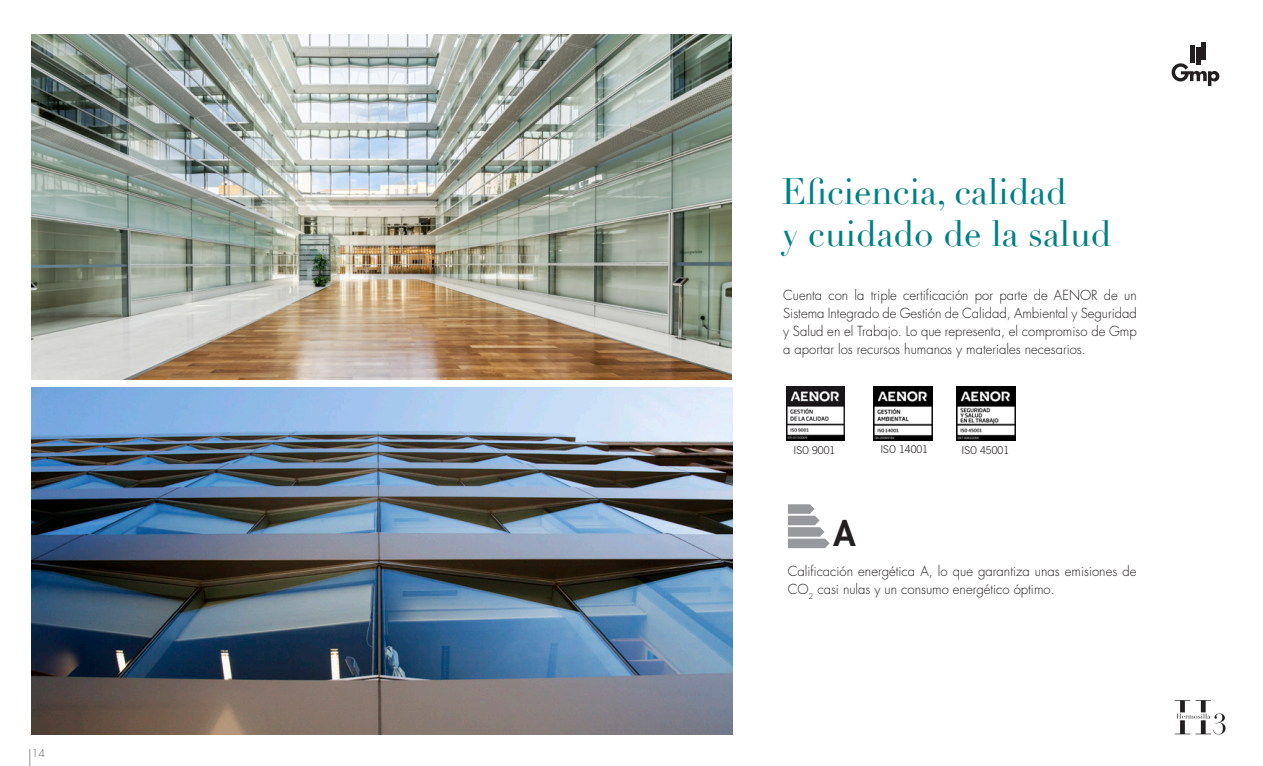
<style>
.page{position:relative;width:1263px;height:766px;background:#fff}
.page>*{position:absolute;margin:0;border:0;box-sizing:border-box;transform-origin:0 0}
.t1{font:36px/42px "Didot";color:#008085}
.t2{font:800 33.75px "Futura Std";color:#231f20}
.t3{font:300 13.5px/18px "Futura Std";color:#231f20;text-align:justify}
.t4{font:300 10.8px "Trade Gothic LT Std";color:#231f20}
.t5{font:300 10.5px "Futura Std";color:#57585a}
</style>
<div class="page">
<svg style="left:30px;top:749px;width:1px;height:16px"></svg>
<img style="left:32px;top:388px;width:700px;height:346px">
<img style="left:32px;top:34px;width:699px;height:345px">
<img style="left:786px;top:386px;width:59px;height:54px">
<img style="left:956px;top:386px;width:59px;height:54px">
<img style="left:873px;top:386px;width:59px;height:54px">
<svg style="left:788px;top:504px;width:41px;height:44px"></svg>
<svg style="left:1175px;top:700px;width:50px;height:34px"></svg>
<hr style="left:1190px;top:45px;width:4px;height:17px;background:#231f20">
<hr style="left:1196px;top:47px;width:4px;height:18px;background:#231f20">
<hr style="left:1202px;top:43px;width:4px;height:17px;background:#231f20">
<svg style="left:1171px;top:63px;width:48px;height:23px"></svg>
<p class="t5" style="left:32px;top:746px;width:15px">14</p>
<p class="t1" style="left:782px;top:171px;width:331px">Eficiencia, calidad<br>y cuidado de la salud</p>
<p class="t3" style="left:783px;top:286px;width:355px">Cuenta con la triple certificación por parte de AENOR de un Sistema Integrado de Gestión de Calidad, Ambiental y Seguridad y Salud en el Trabajo. Lo que representa, el compromiso de Gmp a aportar los recursos humanos y materiales necesarios.</p>
<p class="t4" style="left:793px;top:443px;width:43px">ISO 9001</p>
<p class="t4" style="left:880px;top:442px;width:49px">ISO 14001</p>
<p class="t4" style="left:961px;top:443px;width:49px">ISO 45001</p>
<p class="t2" style="left:834px;top:512px;width:24px">A</p>
<p class="t3" style="left:788px;top:562px;width:350px">Calificación energética A, lo que garantiza unas emisiones de<br>CO<sub>2</sub> casi nulas y un consumo energético óptimo.</p>
</div>
